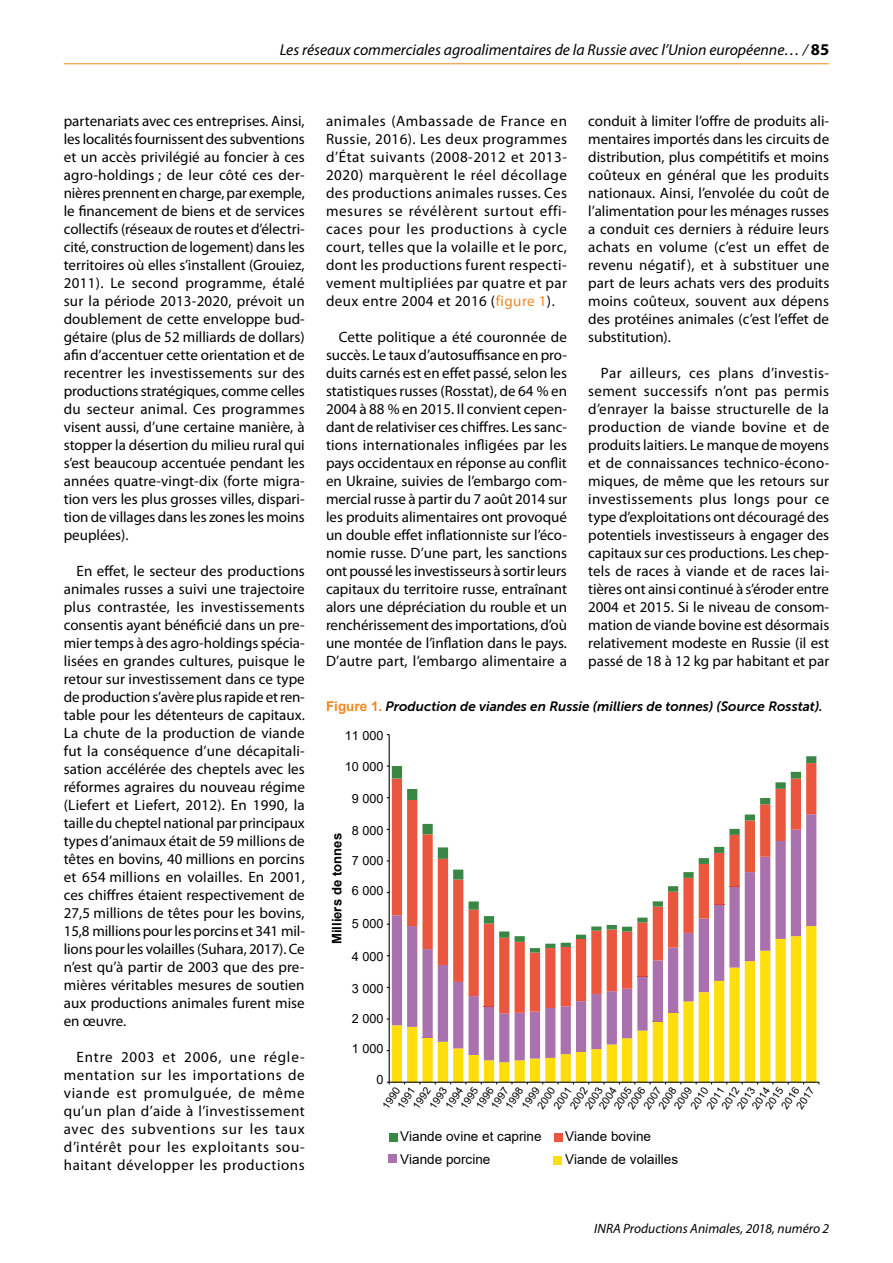
<style>
.page{position:relative;width:893px;height:1263px;background:#fff}
.page>*{position:absolute;margin:0;border:0;box-sizing:border-box;transform-origin:0 0}
.t1{font:italic 15.75px "Myriad Pro";color:#000}
.t2{font:15px/18px "Myriad Pro";letter-spacing:.005em;color:#000;text-align:justify}
.t3{font:italic 13.5px "Museo Sans 700";color:#000}
.t4{font:13.5px "Arial";color:#000}
.t5{font:italic 13.5px "Myriad Pro";color:#000}
.t6{font:700 13.05px "Arial";color:#000}
.t7{font:12.6px "Arial";color:#000}
.t8{font:10.5px "Arial";color:#000}
.s1{font-weight:700;font-style:normal;font-size:16.5px}
.s2{font-family:"Arial";font-weight:700;font-style:normal;color:#f18922}
.s3{color:#f18922}
</style>
<div class="page">
<hr style="left:64px;top:63px;width:765px;height:1px;background:#f18922">
<svg style="left:392px;top:1062px;width:424px;height:20px;fill:#ffde0c"></svg>
<svg style="left:392px;top:952px;width:424px;height:110px"></svg>
<svg style="left:422px;top:952px;width:302px;height:108px"></svg>
<svg style="left:392px;top:756px;width:424px;height:196px"></svg>
<hr style="left:389px;top:735px;width:1px;height:347px;background:#000">
<hr style="left:389px;top:1082px;width:430px;height:1px;background:#000">
<div style="left:389px;top:1133px;width:9px;height:8px;background:#398645"></div>
<div style="left:554px;top:1133px;width:8px;height:8px;background:#eb563f"></div>
<div style="left:388px;top:1154px;width:9px;height:9px;background:#a972af"></div>
<div style="left:553px;top:1156px;width:9px;height:9px;background:#ffde0c"></div>
<p class="t1" style="left:280px;top:41px;width:551px">Les réseaux commerciales agroalimentaires de la Russie avec l’Union européenne… / <span class="s1">85</span></p>
<p class="t2" style="left:64px;top:112px;width:243px">partenariats avec ces entreprises. Ainsi, les localités fournissent des subventions et un accès privilégié au foncier à ces agro-holdings ; de leur côté ces der&shy;nières prennent en charge, par exemple, le financement de biens et de services collectifs (réseaux de routes et d’électri&shy;cité, construction de logement) dans les territoires où elles s’installent (Grouiez, 2011). Le second programme, étalé sur la période 2013-2020, prévoit un doublement de cette enveloppe bud&shy;gétaire (plus de 52 milliards de dollars) afin d’accentuer cette orientation et de recentrer les investissements sur des productions stratégiques, comme celles du secteur animal. Ces programmes visent aussi, d’une certaine manière, à stopper la désertion du milieu rural qui s’est beaucoup accentuée pendant les années quatre-vingt-dix (forte migra&shy;tion vers les plus grosses villes, dispari&shy;tion de villages dans les zones les moins peuplées).</p>
<p class="t2" style="left:64px;top:562px;width:243px;text-indent:13px">En effet, le secteur des productions animales russes a suivi une trajectoire plus contrastée, les investissements consentis ayant bénéficié dans un pre&shy;mier temps à des agro-holdings spécia&shy;lisées en grandes cultures, puisque le retour sur investissement dans ce type de production s’avère plus rapide et ren&shy;table pour les détenteurs de capitaux.<br>La chute de la production de viande fut la conséquence d’une décapitali&shy;sation accélérée des cheptels avec les réformes agraires du nouveau régime (Liefert et Liefert, 2012). En 1990, la taille du cheptel national par principaux types d’animaux était de 59 millions de têtes en bovins, 40 millions en porcins et 654 millions en volailles. En 2001, ces chiffres étaient respectivement de 27,5 millions de têtes pour les bovins, 15,8 millions pour les porcins et 341 mil&shy;lions pour les volailles (Suhara, 2017). Ce n’est qu’à partir de 2003 que des pre&shy;mières véritables mesures de soutien aux productions animales furent mise en œuvre.</p>
<p class="t2" style="left:64px;top:1048px;width:243px;text-indent:13px">Entre 2003 et 2006, une régle&shy;mentation sur les importations de viande est promulguée, de même qu’un plan d’aide à l’investissement avec des subventions sur les taux d’intérêt pour les exploitants sou&shy;haitant développer les productions</p>
<p class="t2" style="left:588px;top:112px;width:243px">conduit à limiter l’offre de produits ali&shy;mentaires importés dans les circuits de distribution, plus compétitifs et moins coûteux en général que les produits nationaux. Ainsi, l’envolée du coût de l’alimentation pour les ménages russes a conduit ces derniers à réduire leurs achats en volume (c’est un effet de revenu négatif), et à substituer une part de leurs achats vers des produits moins coûteux, souvent aux dépens des protéines animales (c’est l’effet de substitution).</p>
<p class="t2" style="left:588px;top:364px;width:243px;text-indent:13px">Par ailleurs, ces plans d’investis&shy;sement successifs n’ont pas permis d’enrayer la baisse structurelle de la production de viande bovine et de produits laitiers. Le manque de moyens et de connaissances technico-écono&shy;miques, de même que les retours sur investis sements plus longs pour ce type d’exploitations ont découragé des potentiels investisseurs à engager des capitaux sur ces productions. Les chep&shy;tels de races à viande et de races lai&shy;tières ont ainsi continué à s’éroder entre 2004 et 2015. Si le niveau de consom&shy;mation de viande bovine est désormais relativement modeste en Russie (il est passé de 18 à 12 kg par habitant et par</p>
<p class="t3" style="left:326px;top:698px;width:498px"><span class="s2">Figure 1.</span> Production de viandes en Russie (milliers de tonnes) (Source Rosstat).</p>
<p class="t2" style="left:326px;top:112px;width:243px">animales (Ambassade de France en Russie, 2016). Les deux programmes d’État suivants (2008-2012 et 2013- 2020) marquèrent le réel décollage des productions animales russes. Ces mesures se révélèrent surtout effi&shy;caces pour les productions à cycle court, telles que la volaille et le porc, dont les productions furent respecti&shy;vement multipliées par quatre et par deux entre 2004 et 2016 (<span class="s3">figure 1</span>).</p>
<p class="t2" style="left:326px;top:328px;width:243px;text-indent:13px">Cette politique a été couronnée de succès. Le taux d’autosuffisance en pro&shy;duits carnés est en effet passé, selon les statistiques russes (Rosstat), de 64 % en 2004 à 88 % en 2015. Il convient cepen&shy;dant de relativiser ces chiffres. Les sanc&shy;tions internationales infligées par les pays occidentaux en réponse au conflit en Ukraine, suivies de l’embargo com&shy;mercial russe à partir du 7 août 2014 sur les produits alimentaires ont provoqué un double effet inflationniste sur l’éco&shy;nomie russe. D’une part, les sanctions ont poussé les investisseurs à sortir leurs capitaux du territoire russe, entraînant alors une dépréciation du rouble et un renchérissement des importations, d’où une montée de l’inflation dans le pays.<br>D’autre part, l’embargo alimentaire a</p>
<p class="t7" style="left:345px;top:726px;width:40px">11 000</p>
<p class="t7" style="left:345px;top:758px;width:40px">10 000</p>
<p class="t6" style="left:328px;top:944px;width:113px;rotate:-90deg">Milliers de tonnes</p>
<p class="t7" style="left:352px;top:790px;width:33px">9 000</p>
<p class="t7" style="left:352px;top:821px;width:33px">8 000</p>
<p class="t7" style="left:352px;top:851px;width:33px">7 000</p>
<p class="t7" style="left:352px;top:882px;width:33px">6 000</p>
<p class="t7" style="left:352px;top:915px;width:33px">5 000</p>
<p class="t7" style="left:352px;top:948px;width:33px">4 000</p>
<p class="t7" style="left:352px;top:979px;width:33px">3 000</p>
<p class="t7" style="left:352px;top:1009px;width:33px">2 000</p>
<p class="t7" style="left:352px;top:1040px;width:33px">1 000</p>
<p class="t7" style="left:377px;top:1071px;width:9px">0</p>
<p class="t8" style="left:670px;top:1104px;width:25px;rotate:-56deg">2009</p>
<p class="t8" style="left:733px;top:1104px;width:25px;rotate:-56deg">2013</p>
<p class="t8" style="left:655px;top:1104px;width:25px;rotate:-56deg">2008</p>
<p class="t8" style="left:518px;top:1104px;width:25px;rotate:-56deg">1999</p>
<p class="t8" style="left:502px;top:1104px;width:25px;rotate:-56deg">1998</p>
<p class="t8" style="left:581px;top:1104px;width:25px;rotate:-56deg">2003</p>
<p class="t8" style="left:778px;top:1104px;width:25px;rotate:-56deg">2016</p>
<p class="t8" style="left:624px;top:1104px;width:25px;rotate:-56deg">2006</p>
<p class="t8" style="left:409px;top:1104px;width:25px;rotate:-56deg">1992</p>
<p class="t8" style="left:426px;top:1104px;width:25px;rotate:-56deg">1993</p>
<p class="t8" style="left:687px;top:1104px;width:25px;rotate:-56deg">2010</p>
<p class="t8" style="left:472px;top:1104px;width:25px;rotate:-56deg">1996</p>
<p class="t8" style="left:762px;top:1104px;width:25px;rotate:-56deg">2015</p>
<p class="t8" style="left:534px;top:1104px;width:25px;rotate:-56deg">2000</p>
<p class="t8" style="left:610px;top:1104px;width:25px;rotate:-56deg">2005</p>
<p class="t8" style="left:748px;top:1104px;width:25px;rotate:-56deg">2014</p>
<p class="t8" style="left:595px;top:1104px;width:25px;rotate:-56deg">2004</p>
<p class="t8" style="left:379px;top:1104px;width:25px;rotate:-56deg">1990</p>
<p class="t8" style="left:457px;top:1104px;width:25px;rotate:-56deg">1995</p>
<p class="t8" style="left:442px;top:1104px;width:25px;rotate:-56deg">1994</p>
<p class="t8" style="left:718px;top:1104px;width:25px;rotate:-56deg">2012</p>
<p class="t8" style="left:793px;top:1104px;width:25px;rotate:-56deg">2017</p>
<p class="t8" style="left:640px;top:1104px;width:25px;rotate:-56deg">2007</p>
<p class="t8" style="left:566px;top:1104px;width:25px;rotate:-56deg">2002</p>
<p class="t8" style="left:487px;top:1104px;width:25px;rotate:-56deg">1997</p>
<p class="t8" style="left:703px;top:1104px;width:25px;rotate:-56deg">2011</p>
<p class="t8" style="left:550px;top:1104px;width:25px;rotate:-56deg">2001</p>
<p class="t8" style="left:394px;top:1104px;width:25px;rotate:-56deg">1991</p>
<p class="t4" style="left:400px;top:1127px;width:143px">Viande ovine et caprine</p>
<p class="t4" style="left:565px;top:1127px;width:87px">Viande bovine</p>
<p class="t4" style="left:400px;top:1150px;width:92px">Viande porcine</p>
<p class="t4" style="left:565px;top:1150px;width:114px">Viande de volailles</p>
<p class="t5" style="left:594px;top:1221px;width:236px">INRA Productions Animales, 2018, numéro 2</p>
</div>
